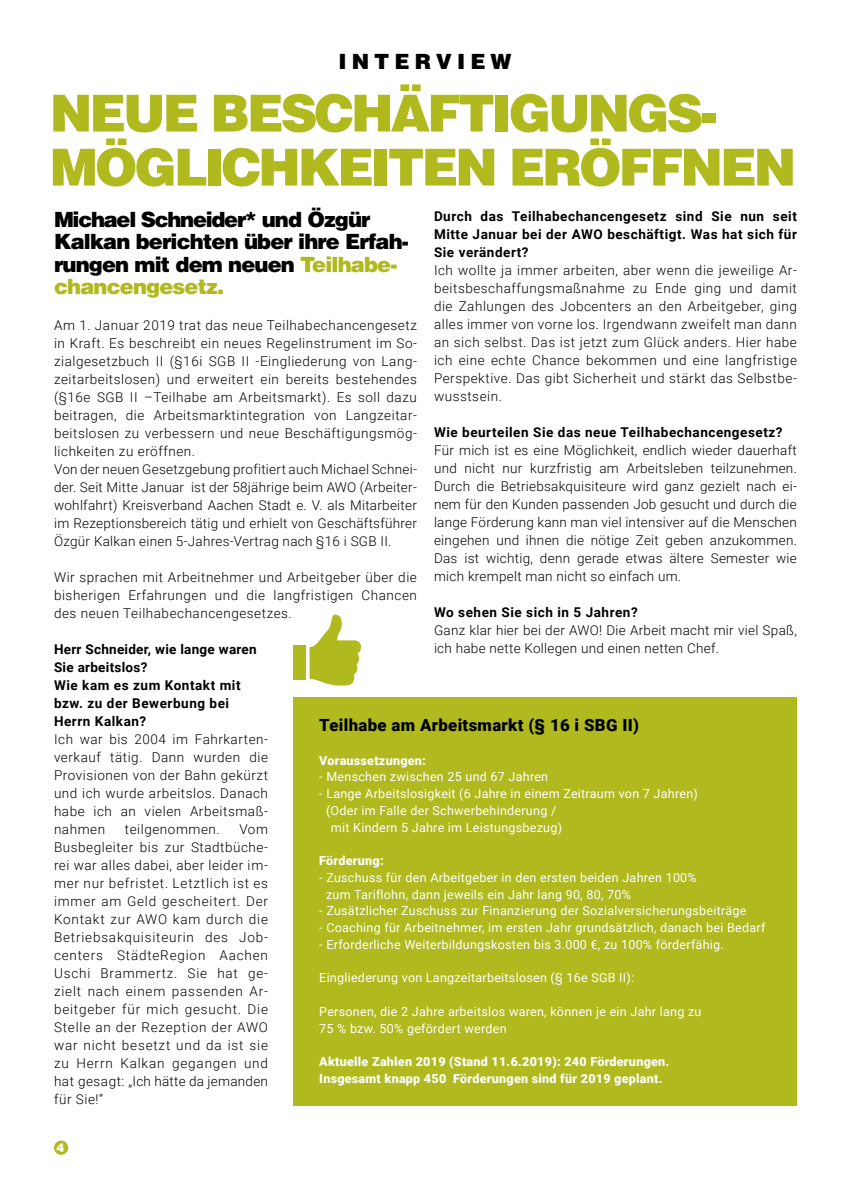
<style>
.page{position:relative;width:851px;height:1191px;background:#fff}
.page>*{position:absolute;margin:0;border:0;box-sizing:border-box;transform-origin:0 0}
.t1{font:900 51px/54px "Helvetica";letter-spacing:-.06em;color:#b0b91d}
.t2{font:900 21px/22.5px "Helvetica";letter-spacing:-.04em;color:#000}
.t3{font:900 21px "Helvetica";letter-spacing:.24em;color:#000}
.t4{font:900 16.8px "Roboto";letter-spacing:.02em;color:#000}
.t5{font:300 13.5px/18px "Roboto";letter-spacing:.04em;color:#000;text-align:justify}
.t6{font:700 13.5px/18px "Roboto";letter-spacing:.04em;color:#000}
.t7{font:300 13.5px/18px "Roboto";letter-spacing:.02em;color:#000}
.t8{font:12.6px/16.8px "Roboto";letter-spacing:.02em;color:#fff}
.t9{font:900 12.6px/16.8px "Roboto";letter-spacing:.02em;color:#fff}
.t10{font:900 12px "Helvetica";color:#fff}
.s1{color:#b0b91d}
</style>
<div class="page">
<div style="left:293px;top:697px;width:503px;height:409px;background:#b0b91d"></div>
<div style="left:54px;top:1140px;width:14px;height:14px;background:#b0b91d;border-radius:50%"></div>
<svg style="left:309px;top:614px;width:52px;height:71px"></svg>
<div style="left:293px;top:646px;width:13px;height:34px;background:#b0b91d"></div>
<h2 class="t3" style="left:338px;top:48px;width:174px">INTERVIEW</h2>
<h1 class="t1" style="left:50px;top:85px;width:747px">NEUE BESCHÄFTIGUNGS-<br>MÖGLICHKEITEN ERÖFFNEN</h1>
<h2 class="t2" style="left:54px;top:207px;width:356px">Michael Schneider* und Özgür<br>Kalkan berichten über ihre Erfah&shy;rungen mit dem neuen <span class="s1">Teilhabe&shy;chancengesetz.</span></h2>
<p class="t6" style="left:434px;top:207px;width:364px;text-align:justify">Durch das Teilhabechancengesetz sind Sie nun seit Mitte Januar bei der AWO beschäftigt. Was hat sich für Sie verändert?</p>
<p class="t5" style="left:434px;top:261px;width:364px">Ich wollte ja immer arbeiten, aber wenn die jeweilige Ar&shy;beitsbeschaffungsmaßnahme zu Ende ging und damit die Zahlungen des Jobcenters an den Arbeitgeber, ging alles immer von vorne los. Irgendwann zweifelt man dann an sich selbst. Das ist jetzt zum Glück anders. Hier habe ich eine echte Chance bekommen und eine langfristige Perspektive. Das gibt Sicherheit und stärkt das Selbstbe&shy;wusstsein.</p>
<p class="t6" style="left:434px;top:423px;width:350px">Wie beurteilen Sie das neue Teilhabechancengesetz?</p>
<p class="t5" style="left:434px;top:441px;width:364px">Für mich ist es eine Möglichkeit, endlich wieder dauerhaft und nicht nur kurzfristig am Arbeitsleben teilzunehmen.<br>Durch die Betriebsakquisiteure wird ganz gezielt nach ei&shy;nem für den Kunden passenden Job gesucht und durch die lange Förderung kann man viel intensiver auf die Menschen eingehen und ihnen die nötige Zeit geben anzukommen.<br>Das ist wichtig, denn gerade etwas ältere Semester wie mich krempelt man nicht so einfach um.</p>
<p class="t6" style="left:434px;top:603px;width:205px">Wo sehen Sie sich in 5 Jahren?</p>
<p class="t7" style="left:434px;top:621px;width:364px">Ganz klar hier bei der AWO! Die Arbeit macht mir viel Spaß, ich habe nette Kollegen und einen netten Chef.</p>
<p class="t5" style="left:54px;top:315px;width:364px;text-align:left">Am 1. Januar 2019 trat das neue Teilhabechancengesetz in Kraft. Es beschreibt ein neues Regelinstrument im So&shy;zialgesetzbuch II (§16i SGB II -Eingliederung von Lang&shy;zeitarbeitslosen) und erweitert ein bereits bestehendes (§16e SGB II –Teilhabe am Arbeitsmarkt). Es soll dazu beitragen, die Arbeitsmarktintegration von Langzeitar&shy;beitslosen zu verbessern und neue Beschäftigungsmög&shy;lichkeiten zu eröffnen.<br>Von der neuen Gesetzgebung profitiert auch Michael Schnei&shy;der. Seit Mitte Januar ist der 58jährige beim AWO (Arbeiter&shy;wohlfahrt) Kreisverband Aachen Stadt e. V. als Mitarbeiter im Rezeptionsbereich tätig und erhielt von Geschäftsführer Özgür Kalkan einen 5-Jahres-Vertrag nach §16 i SGB II.</p>
<p class="t5" style="left:54px;top:567px;width:364px">Wir sprachen mit Arbeitnehmer und Arbeitgeber über die bisherigen Erfahrungen und die langfristigen Chancen des neuen Teilhabechancengesetzes.</p>
<p class="t6" style="left:54px;top:639px;width:204px">Herr Schneider, wie lange waren<br>Sie arbeitslos?<br>Wie kam es zum Kontakt mit bzw. zu der Bewerbung bei<br>Herrn Kalkan?</p>
<p class="t5" style="left:54px;top:729px;width:215px">Ich war bis 2004 im Fahrkarten&shy;verkauf tätig. Dann wurden die Provisionen von der Bahn gekürzt und ich wurde arbeitslos. Danach habe ich an vielen Arbeitsmaß&shy;nahmen</p>
<p class="t4" style="left:319px;top:713px;width:321px">Teilhabe am Arbeitsmarkt (§ 16 i SBG II)</p>
<p class="t9" style="left:319px;top:751px;width:108px">Voraussetzungen:</p>
<p class="t8" style="left:319px;top:768px;width:230px">- Menschen zwischen 25 und 67 Jahren</p>
<p class="t8" style="left:319px;top:784px;width:380px">- Lange Arbeitslosigkeit (6 Jahre in einem Zeitraum von 7 Jahren)</p>
<p class="t8" style="left:326px;top:801px;width:231px">(Oder im Falle der Schwerbehinderung /</p>
<p class="t8" style="left:331px;top:818px;width:232px">mit Kindern 5 Jahre im Leistungsbezug)</p>
<p class="t9" style="left:319px;top:851px;width:66px">Förderung:</p>
<p class="t8" style="left:326px;top:868px;width:372px;text-indent:-7px">- Zuschuss für den Arbeitgeber in den ersten beiden Jahren 100% zum Tariflohn, dann jeweils ein Jahr lang 90, 80, 70%</p>
<p class="t8" style="left:319px;top:902px;width:428px">- Zusätzlicher Zuschuss zur Finanzierung der Sozialversicherungsbeiträge</p>
<p class="t8" style="left:319px;top:918px;width:447px">- Coaching für Arbeitnehmer, im ersten Jahr grundsätzlich, danach bei Bedarf</p>
<p class="t8" style="left:319px;top:935px;width:406px">- Erforderliche Weiterbildungskosten bis 3.000 €, zu 100% förderfähig.</p>
<p class="t8" style="left:319px;top:969px;width:316px">Eingliederung von Langzeitarbeitslosen (§ 16e SGB II):</p>
<p class="t8" style="left:319px;top:1002px;width:383px">Personen, die 2 Jahre arbeitslos waren, können je ein Jahr lang zu<br>75 % bzw. 50% gefördert werden</p>
<p class="t9" style="left:319px;top:1052px;width:351px">Aktuelle Zahlen 2019 (Stand 11.6.2019): 240 Förderungen.<br>Insgesamt knapp 450 Förderungen sind für 2019 geplant.</p>
<p class="t5" style="left:125px;top:819px;width:96px">teilgenommen.</p>
<p class="t5" style="left:54px;top:819px;width:215px;text-indent:185px">Vom Busbegleiter bis zur Stadtbüche&shy;rei war alles dabei, aber leider im&shy;mer nur befristet. Letztlich ist es immer am Geld gescheitert. Der Kontakt zur AWO kam durch die Betriebsakquisiteurin des Job&shy;centers StädteRegion Aachen Uschi Brammertz. Sie hat ge&shy;zielt nach einem passenden Ar&shy;beitgeber für mich gesucht. Die Stelle an der Rezeption der AWO war nicht besetzt und da ist sie zu Herrn Kalkan gegangen und hat gesagt: „Ich hätte da jemanden für Sie!“</p>
<p class="t10" style="left:57px;top:1139px;width:10px">4</p>
</div>
